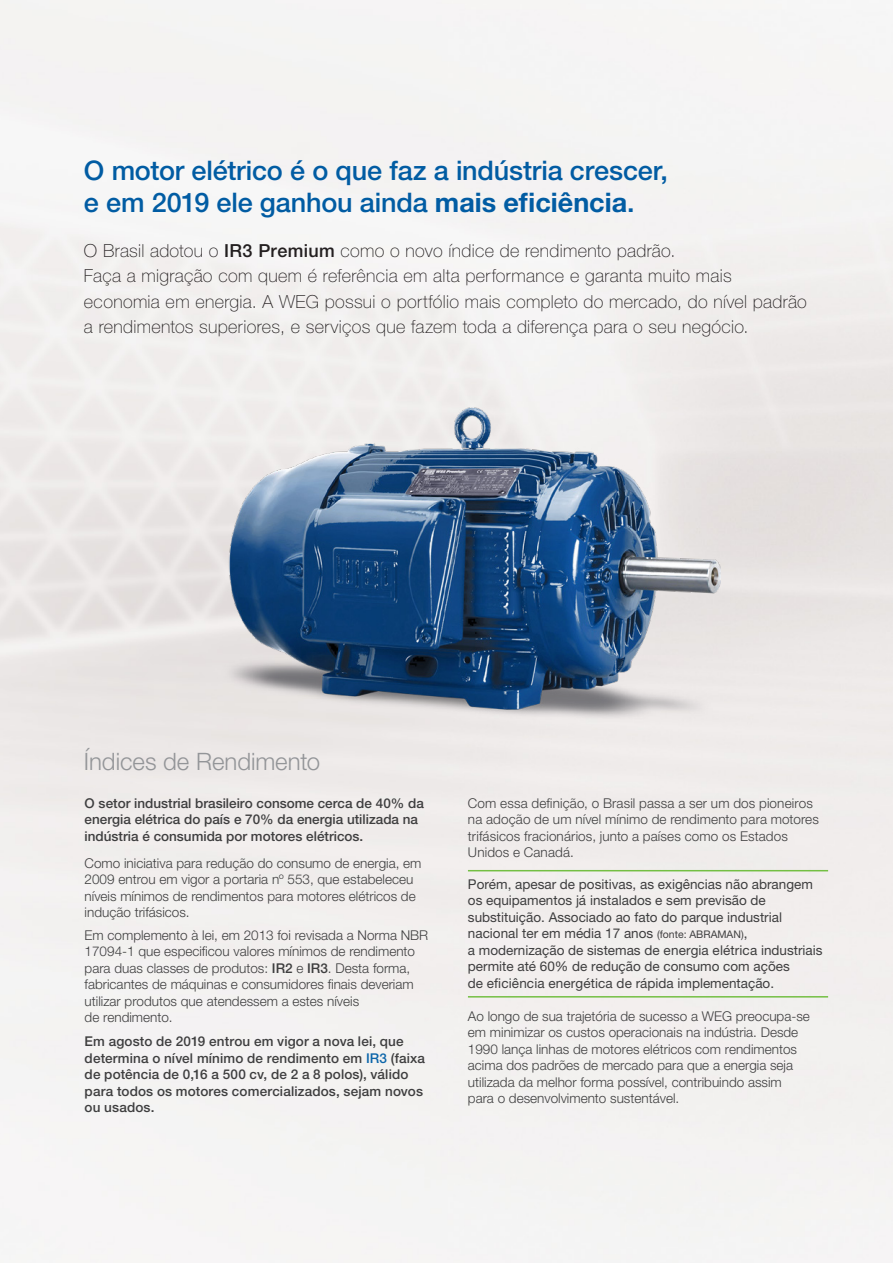
<style>
.page{position:relative;width:893px;height:1263px;background:#fff}
.page>*{position:absolute;margin:0;border:0;box-sizing:border-box;transform-origin:0 0}
.INTRODUÇÃO{font:500 27px/31.5px "Helvetica Neue LT Pro";letter-spacing:-.01em;color:#015ca3}
._05___Headline_HN45{font:300 24px "Helvetica Neue LT Pro";letter-spacing:-.005em;color:#939598}
.INTRODUÇÃO-2{font:100 18px/25.5px "Helvetica Neue LT Pro";letter-spacing:.015em;color:#231f20}
._09___Copy_BLACK_HN4{font:300 13.5px/16.5px "Helvetica Neue LT Pro";color:#3e3e3f}
._09___Copy_BLACK_HN4-2{font:13.5px/16.5px "Helvetica Neue LT Pro";color:#3e3e3f}
._09___Copy_BLACK_HN4-3{font:500 13.5px/16.5px "Helvetica Neue LT Pro";color:#3e3e3f}
.s1{font-weight:700}
.s2{font-weight:500}
.s3{color:#0c66aa}
.s4{font-size:10.5px}
</style>
<div class="page">
<img style="left:221px;top:408px;width:499px;height:314px">
<hr style="left:468px;top:870px;width:360px;height:1px;background:#74bf43">
<hr style="left:468px;top:996px;width:360px;height:1px;background:#74bf43">
<p class="INTRODUÇÃO" style="left:84px;top:154px;width:585px">O motor elétrico é o que faz a indústria crescer, e em 2019 ele ganhou ainda <span class="s1">mais eficiência</span>.</p>
<p class="INTRODUÇÃO-2" style="left:84px;top:237px;width:724px">O Brasil adotou o <span class="s2">IR3 Premium</span> como o novo índice de rendimento padrão.<br>Faça a migração com quem é referência em alta performance e garanta muito mais economia em energia. A WEG possui o portfólio mais completo do mercado, do nível padrão a rendimentos superiores, e serviços que fazem toda a diferença para o seu negócio.</p>
<p class="_05___Headline_HN45" style="left:84px;top:746px;width:238px">Índices de Rendimento</p>
<p class="_09___Copy_BLACK_HN4-3" style="left:85px;top:795px;width:341px">O setor industrial brasileiro consome cerca de 40% da energia elétrica do país e 70% da energia utilizada na indústria é consumida por motores elétricos.</p>
<p class="_09___Copy_BLACK_HN4" style="left:85px;top:854px;width:338px">Como iniciativa para redução do consumo de energia, em 2009 entrou em vigor a portaria nº 553, que estabeleceu níveis mínimos de rendimentos para motores elétricos de indução trifásicos.</p>
<p class="_09___Copy_BLACK_HN4" style="left:85px;top:926px;width:345px">Em complemento à lei, em 2013 foi revisada a Norma NBR 17094-1 que especificou valores mínimos de rendimento para duas classes de produtos: <span class="s2">IR2</span> e <span class="s2">IR3</span>. Desta forma, fabricantes de máquinas e consumidores finais deveriam utilizar produtos que atendessem a estes níveis<br>de rendimento.</p>
<p class="_09___Copy_BLACK_HN4-3" style="left:85px;top:1033px;width:342px">Em agosto de 2019 entrou em vigor a nova lei, que determina o nível mínimo de rendimento em <span class="s3">IR3</span> (faixa de potência de 0,16 a 500 cv, de 2 a 8 polos), válido para todos os motores comercializados, sejam novos ou usados.</p>
<p class="_09___Copy_BLACK_HN4" style="left:468px;top:795px;width:353px">Com essa definição, o Brasil passa a ser um dos pioneiros na adoção de um nível mínimo de rendimento para motores trifásicos fracionários, junto a países como os Estados Unidos e Canadá.</p>
<p class="_09___Copy_BLACK_HN4-2" style="left:468px;top:875px;width:356px">Porém, apesar de positivas, as exigências não abrangem os equipamentos já instalados e sem previsão de substituição. Associado ao fato do parque industrial nacional ter em média 17 anos <span class="s4">(fonte: ABRAMAN)</span>,<br>a modernização de sistemas de energia elétrica industriais permite até 60% de redução de consumo com ações<br>de eficiência energética de rápida implementação.</p>
<p class="_09___Copy_BLACK_HN4" style="left:468px;top:1007px;width:343px">Ao longo de sua trajetória de sucesso a WEG preocupa-se em minimizar os custos operacionais na indústria. Desde 1990 lança linhas de motores elétricos com rendimentos acima dos padrões de mercado para que a energia seja utilizada da melhor forma possível, contribuindo assim para o desenvolvimento sustentável.</p>
</div>
